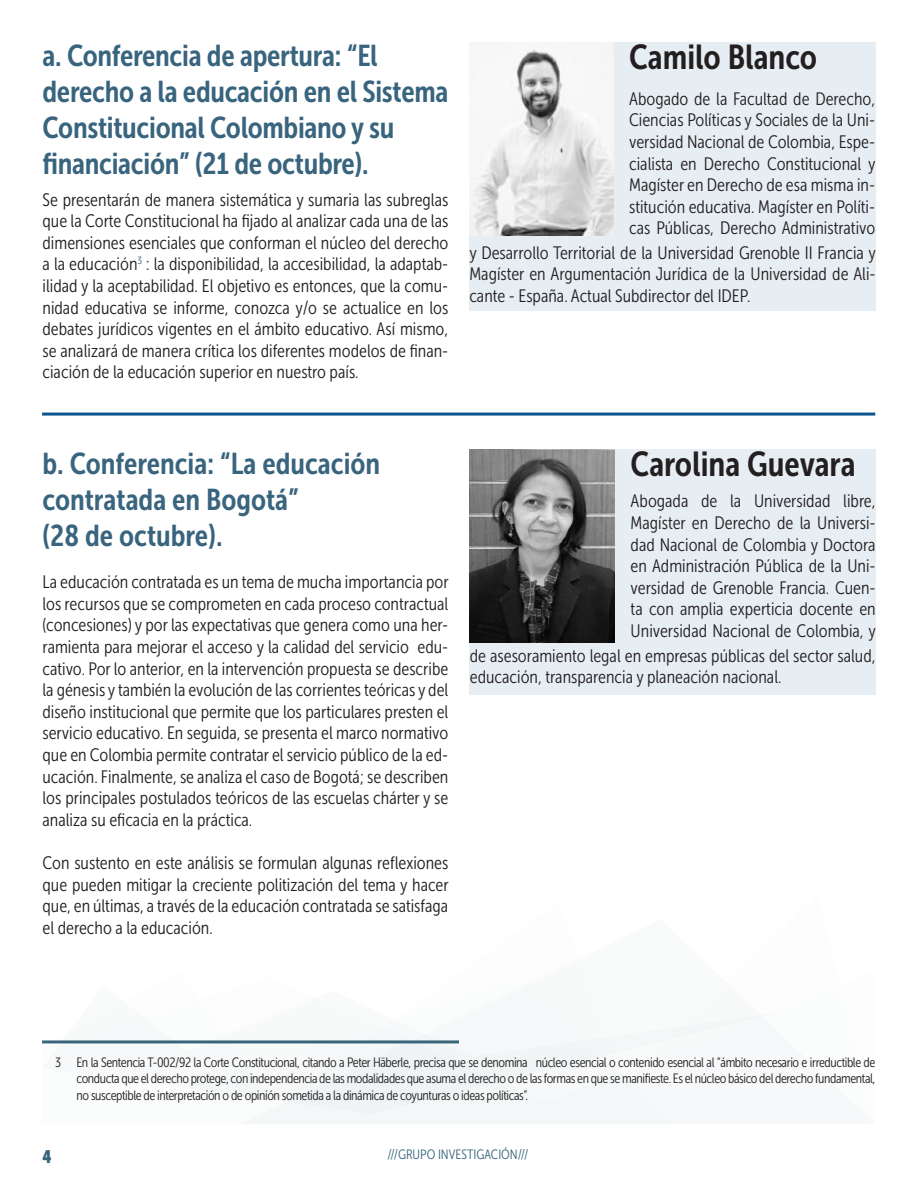
<style>
.page{position:relative;width:918px;height:1188px;background:#fff}
.page>*{position:absolute;margin:0;border:0;box-sizing:border-box;transform-origin:0 0}
.t1{font:34.5px "Museo Sans Condensed 700";color:#231f20}
.t2{font:30px/36px "Museo Sans Condensed 700";letter-spacing:-.01em;color:#38647e}
.t3{font:18px/21.6px "Museo Sans Condensed 300";color:#231f20;text-align:justify}
.t4{font:18px "Museo Sans Condensed 900";color:#38647e}
.nota_al_pie{font:13.5px/16.2px "Museo Sans Condensed 300";letter-spacing:-.03em;color:#231f20;text-align:justify}
.t5{font:13.5px "Museo Sans Condensed 300";color:#38647e}
</style>
<div class="page">
<div style="left:469px;top:43px;width:407px;height:268px;background:#e7eef3"></div>
<div style="left:469px;top:450px;width:407px;height:245px;background:#e7eef3"></div>
<img style="left:469px;top:43px;width:145px;height:192px">
<hr style="left:42px;top:413px;width:833px;height:3px;background:#0b548e">
<img style="left:470px;top:450px;width:144px;height:192px">
<div style="left:42px;top:1015px;width:720px;height:109px;background:#f6f8f9"></div>
<hr style="left:42px;top:1040px;width:417px;height:3px;background:#38657c">
<p class="t2" style="left:43px;top:37px;width:407px">a. Conferencia de apertura: “El derecho a la educación en el Sistema<br>Constitucional Colombiano y su financiación” (21 de octubre).</p>
<p class="t3" style="left:43px;top:189px;width:407px">Se presentarán de manera sistemática y sumaria las subreglas que la Corte Constitucional ha fijado al analizar cada una de las dimensiones esenciales que conforman el núcleo del derecho a la educación<sup>3</sup> : la disponibilidad, la accesibilidad, la adaptab&shy;ilidad y la aceptabilidad. El objetivo es entonces, que la comu&shy;nidad educativa se informe, conozca y/o se actualice en los debates jurídicos vigentes en el ámbito educativo. Así mismo, se analizará de manera crítica los diferentes modelos de finan&shy;ciación de la educación superior en nuestro país.</p>
<p class="t1" style="left:629px;top:38px;width:190px">Camilo Blanco</p>
<p class="t3" style="left:629px;top:88px;width:248px">Abogado de la Facultad de Derecho, Ciencias Políticas y Sociales de la Uni&shy;versidad Nacional de Colombia, Espe&shy;cialista en Derecho Constitucional y Magíster en Derecho de esa misma in&shy;stitución educativa. Magíster en Políti&shy;cas Públicas, Derecho Administrativo</p>
<p class="t3" style="left:469px;top:242px;width:408px">y Desarrollo Territorial de la Universidad Grenoble II Francia y Magíster en Argumentación Jurídica de la Universidad de Ali&shy;cante - España. Actual Subdirector del IDEP.</p>
<p class="t2" style="left:43px;top:446px;width:339px">b. Conferencia: “La educación contratada en Bogotá”</p>
<p class="t2" style="left:43px;top:518px;width:182px">(28 de octubre).</p>
<p class="t3" style="left:43px;top:571px;width:408px">La educación contratada es un tema de mucha importancia por los recursos que se comprometen en cada proceso contractual (concesiones) y por las expectativas que genera como una her&shy;ramienta para mejorar el acceso y la calidad del servicio edu&shy;cativo. Por lo anterior, en la intervención propuesta se describe la génesis y también la evolución de las corrientes teóricas y del diseño institucional que permite que los particulares presten el servicio educativo. En seguida, se presenta el marco normativo que en Colombia permite contratar el servicio público de la ed&shy;ucación. Finalmente, se analiza el caso de Bogotá; se describen los principales postulados teóricos de las escuelas chárter y se analiza su eficacia en la práctica.</p>
<p class="t3" style="left:43px;top:852px;width:408px">Con sustento en este análisis se formulan algunas reflexiones que pueden mitigar la creciente politización del tema y hacer que, en últimas, a través de la educación contratada se satisfaga el derecho a la educación.</p>
<p class="t1" style="left:631px;top:445px;width:226px">Carolina Guevara</p>
<p class="t3" style="left:631px;top:491px;width:247px">Abogada de la Universidad libre, Magíster en Derecho de la Universi&shy;dad Nacional de Colombia y Doctora en Administración Pública de la Uni&shy;versidad de Grenoble Francia. Cuen&shy;ta con amplia experticia docente en Universidad Nacional de Colombia, y</p>
<p class="t3" style="left:470px;top:645px;width:407px">de asesoramiento legal en empresas públicas del sector salud, educación, transparencia y planeación nacional.</p>
<p class="nota_al_pie" style="left:55px;top:1055px;width:7px">3</p>
<p class="nota_al_pie" style="left:77px;top:1055px;width:800px">En la Sentencia T-002/92 la Corte Constitucional, citando a Peter Häberle, precisa que se denomina núcleo esencial o contenido esencial al “ámbito necesario e irreductible de conducta que el derecho protege, con independencia de las modalidades que asuma el derecho o de las formas en que se manifieste. Es el núcleo básico del derecho fundamental, no susceptible de interpretación o de opinión sometida a la dinámica de coyunturas o ideas políticas”.</p>
<p class="t4" style="left:43px;top:1146px;width:11px">4</p>
<p class="t5" style="left:387px;top:1147px;width:143px">///GRUPO INVESTIGACIÓN///</p>
</div>
